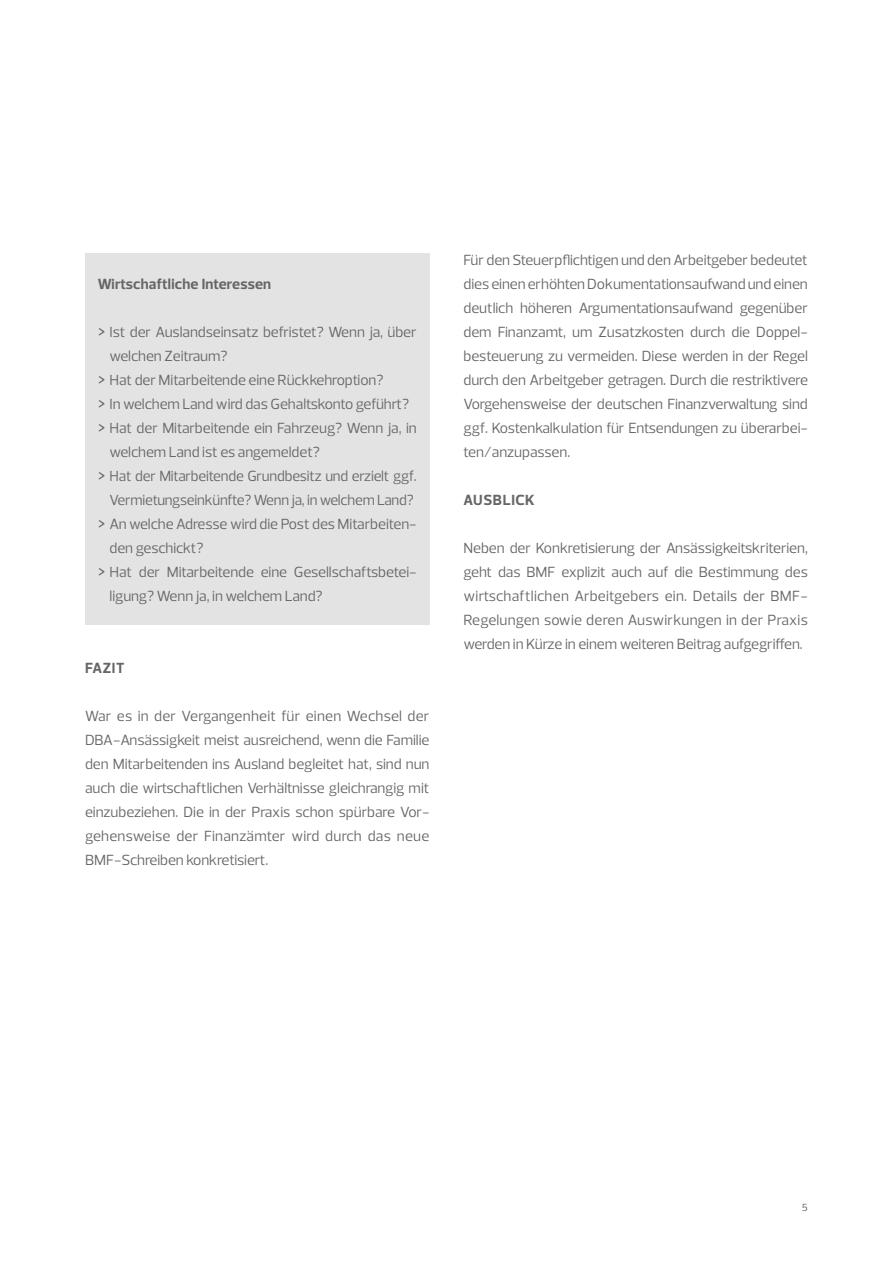
<style>
.page{position:relative;width:893px;height:1263px;background:#fff}
.page>*{position:absolute;margin:0;border:0;box-sizing:border-box;transform-origin:0 0}
.t1{font:15px/24px "Prelo";letter-spacing:-.005em;color:#666665;text-align:justify}
.t2{font:700 15px "Prelo";letter-spacing:.015em;color:#666665}
.t3{font:10.5px "Prelo";color:#575756}
.s1{font-size:21px}
</style>
<div class="page">
<div style="left:85px;top:254px;width:344px;height:371px;background:#e3e3e3"></div>
<p class="t2" style="left:98px;top:275px;width:175px">Wirtschaftliche Interessen</p>
<p class="t1" style="left:98px;top:320px;width:320px"><span class="s1">›</span> Ist der Auslandseinsatz befristet? Wenn ja, über</p>
<p class="t1" style="left:110px;top:344px;width:120px">welchen Zeitraum?</p>
<p class="t1" style="left:98px;top:368px;width:287px"><span class="s1">›</span> Hat der Mitarbeitende eine Rückkehroption?</p>
<p class="t1" style="left:98px;top:392px;width:313px"><span class="s1">›</span> In welchem Land wird das Gehaltskonto geführt?</p>
<p class="t1" style="left:98px;top:416px;width:320px"><span class="s1">›</span> Hat der Mitarbeitende ein Fahrzeug? Wenn ja, in</p>
<p class="t1" style="left:110px;top:440px;width:212px">welchem Land ist es angemeldet?</p>
<p class="t1" style="left:98px;top:464px;width:320px"><span class="s1">›</span> Hat der Mitarbeitende Grundbesitz und erzielt ggf.</p>
<p class="t1" style="left:110px;top:488px;width:306px">Vermietungseinkünfte? Wenn ja, in welchem Land?</p>
<p class="t1" style="left:98px;top:512px;width:320px"><span class="s1">›</span> An welche Adresse wird die Post des Mitarbeiten-</p>
<p class="t1" style="left:110px;top:536px;width:96px">den geschickt?</p>
<p class="t1" style="left:98px;top:560px;width:320px"><span class="s1">›</span> Hat der Mitarbeitende eine Gesellschaftsbetei-</p>
<p class="t1" style="left:110px;top:584px;width:215px">ligung? Wenn ja, in welchem Land?</p>
<p class="t2" style="left:85px;top:659px;width:41px">FAZIT</p>
<p class="t1" style="left:85px;top:704px;width:346px">War es in der Vergangenheit für einen Wechsel der DBA-Ansässigkeit meist ausreichend, wenn die Familie den Mitarbeitenden ins Ausland begleitet hat, sind nun auch die wirtschaftlichen Verhältnisse gleichrangig mit einzubeziehen. Die in der Praxis schon spürbare Vor&shy;gehensweise der Finanzämter wird durch das neue BMF-Schreiben konkretisiert.</p>
<p class="t1" style="left:463px;top:248px;width:346px">Für den Steuerpflichtigen und den Arbeitgeber bedeutet dies einen erhöhten Dokumentationsaufwand und einen deutlich höheren Argumentationsaufwand gegenüber dem Finanzamt, um Zusatzkosten durch die Doppel&shy;besteuerung zu vermeiden. Diese werden in der Regel durch den Arbeitgeber getragen. Durch die restriktivere Vorgehensweise der deutschen Finanzverwaltung sind ggf. Kostenkalkulation für Entsendungen zu überarbei&shy;ten/anzupassen.</p>
<p class="t2" style="left:464px;top:491px;width:73px">AUSBLICK</p>
<p class="t1" style="left:463px;top:536px;width:346px;text-align:left">Neben der Konkretisierung der Ansässigkeitskriterien, geht das BMF explizit auch auf die Bestimmung des wirtschaftlichen Arbeitgebers ein. Details der BMF-Regelungen sowie deren Auswirkungen in der Praxis werden in Kürze in einem weiteren Beitrag aufgegriffen.</p>
<p class="t3" style="left:802px;top:1201px;width:7px">5</p>
</div>
